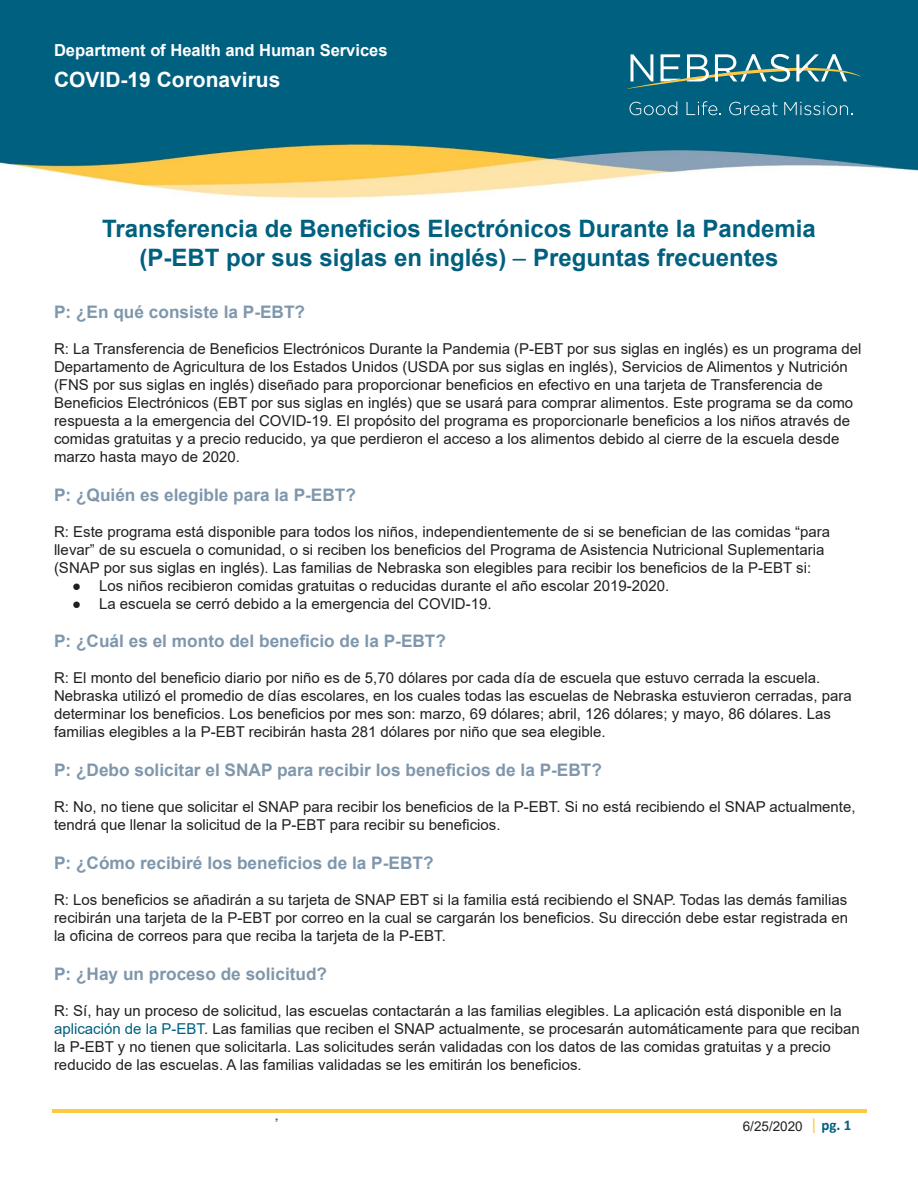
<style>
.page{position:relative;width:918px;height:1188px;background:#fff}
.page>*{position:absolute;margin:0;border:0;box-sizing:border-box;transform-origin:0 0}
.t1{font:700 24px/28.8px "Arial";color:#00607f;text-align:center}
.t2{font:700 21px "Arial";color:#fff}
.Paragraph_Style_1{font:700 17.25px "Arial";color:#7f97ac}
.t3{font:700 16.5px "Arial";color:#fff}
.Paragraph_Style_1-2{font:15px/18px "Arial";color:#231f20}
.Paragraph_Style_with{font:15px "Arial";color:#231f20}
.t4{font:13.5px "Arial";color:#231f20}
.s1{font-weight:400}
.s2{color:#00607f}
.s3{font-family:"Calibri";font-size:16.5px;color:#ffc843}
.s4{font-family:"Calibri";font-weight:700;font-size:15px;color:#00607f}
</style>
<div class="page">
<img style="left:0;top:0;width:918px;height:199px">
<hr style="left:52px;top:1109px;width:814px;height:3px;background:#ffc843">
<div style="left:620px;top:46px;width:247px;height:84px;background:#00607f"></div>
<svg style="left:628px;top:54px;width:232px;height:35px"></svg>
<svg style="left:629px;top:101px;width:48px;height:14px"></svg>
<svg style="left:687px;top:101px;width:34px;height:14px"></svg>
<svg style="left:729px;top:102px;width:49px;height:13px"></svg>
<svg style="left:784px;top:102px;width:68px;height:13px"></svg>
<p class="t3" style="left:54px;top:38px;width:335px">Department of Health and Human Services</p>
<p class="t2" style="left:54px;top:65px;width:228px">COVID-19 Coronavirus</p>
<h1 class="t1" style="left:102px;top:215px;width:715px">Transferencia de Beneficios Electrónicos Durante la Pandemia (P-EBT por sus siglas en inglés) <span class="s1">–</span> Preguntas frecuentes</h1>
<p class="Paragraph_Style_1" style="left:54px;top:300px;width:253px">P: ¿En qué consiste la P-EBT?</p>
<p class="Paragraph_Style_1-2" style="left:54px;top:340px;width:809px">R: La Transferencia de Beneficios Electrónicos Durante la Pandemia (P-EBT por sus siglas en inglés) es un programa del Departamento de Agricultura de los Estados Unidos (USDA por sus siglas en inglés), Servicios de Alimentos y Nutrición (FNS por sus siglas en inglés) diseñado para proporcionar beneficios en efectivo en una tarjeta de Transferencia de Beneficios Electrónicos (EBT por sus siglas en inglés) que se usará para comprar alimentos. Este programa se da como respuesta a la emergencia del COVID-19. El propósito del programa es proporcionarle beneficios a los niños através de comidas gratuitas y a precio reducido, ya que perdieron el acceso a los alimentos debido al cierre de la escuela desde marzo hasta mayo de 2020.</p>
<p class="Paragraph_Style_1" style="left:54px;top:483px;width:303px">P: ¿Quién es elegible para la P-EBT?</p>
<p class="Paragraph_Style_1-2" style="left:54px;top:522px;width:778px">R: Este programa está disponible para todos los niños, independientemente de si se benefician de las comidas “para llevar” de su escuela o comunidad, o si reciben los beneficios del Programa de Asistencia Nutricional Suplementaria (SNAP por sus siglas en inglés). Las familias de Nebraska son elegibles para recibir los beneficios de la P-EBT si:</p>
<p class="Paragraph_Style_with" style="left:72px;top:575px;width:599px">● Los niños recibieron comidas gratuitas o reducidas durante el año escolar 2019-2020.</p>
<p class="Paragraph_Style_with" style="left:72px;top:593px;width:421px">● La escuela se cerró debido a la emergencia del COVID-19.</p>
<p class="Paragraph_Style_1" style="left:54px;top:629px;width:394px">P: ¿Cuál es el monto del beneficio de la P-EBT?</p>
<p class="Paragraph_Style_1-2" style="left:54px;top:669px;width:799px">R: El monto del beneficio diario por niño es de 5,70 dólares por cada día de escuela que estuvo cerrada la escuela.<br>Nebraska utilizó el promedio de días escolares, en los cuales todas las escuelas de Nebraska estuvieron cerradas, para determinar los beneficios. Los beneficios por mes son: marzo, 69 dólares; abril, 126 dólares; y mayo, 86 dólares. Las familias elegibles a la P-EBT recibirán hasta 281 dólares por niño que sea elegible.</p>
<p class="Paragraph_Style_1" style="left:54px;top:758px;width:550px">P: ¿Debo solicitar el SNAP para recibir los beneficios de la P-EBT?</p>
<p class="Paragraph_Style_1-2" style="left:54px;top:798px;width:803px">R: No, no tiene que solicitar el SNAP para recibir los beneficios de la P-EBT. Si no está recibiendo el SNAP actualmente, tendrá que llenar la solicitud de la P-EBT para recibir su beneficios.</p>
<p class="Paragraph_Style_1" style="left:54px;top:851px;width:381px">P: ¿Cómo recibiré los beneficios de la P-EBT?</p>
<p class="Paragraph_Style_1-2" style="left:54px;top:891px;width:796px;text-align:justify">R: Los beneficios se añadirán a su tarjeta de SNAP EBT si la familia está recibiendo el SNAP. Todas las demás familias recibirán una tarjeta de la P-EBT por correo en la cual se cargarán los beneficios. Su dirección debe estar registrada en la oficina de correos para que reciba la tarjeta de la P-EBT.</p>
<p class="Paragraph_Style_1" style="left:54px;top:961px;width:275px">P: ¿Hay un proceso de solicitud?</p>
<p class="Paragraph_Style_1-2" style="left:54px;top:1001px;width:807px">R: Sí, hay un proceso de solicitud, las escuelas contactarán a las familias elegibles. La aplicación está disponible en la <span class="s2">aplicación de la P-EBT</span>. Las familias que reciben el SNAP actualmente, se procesarán automáticamente para que reciban la P-EBT y no tienen que solicitarla. Las solicitudes serán validadas con los datos de las comidas gratuitas y a precio reducido de las escuelas. A las familias validadas se les emitirán los beneficios.</p>
<p class="t4" style="left:743px;top:1117px;width:110px">6/25/2020 <span class="s3">|</span> <span class="s4">pg. 1</span></p>
</div>
